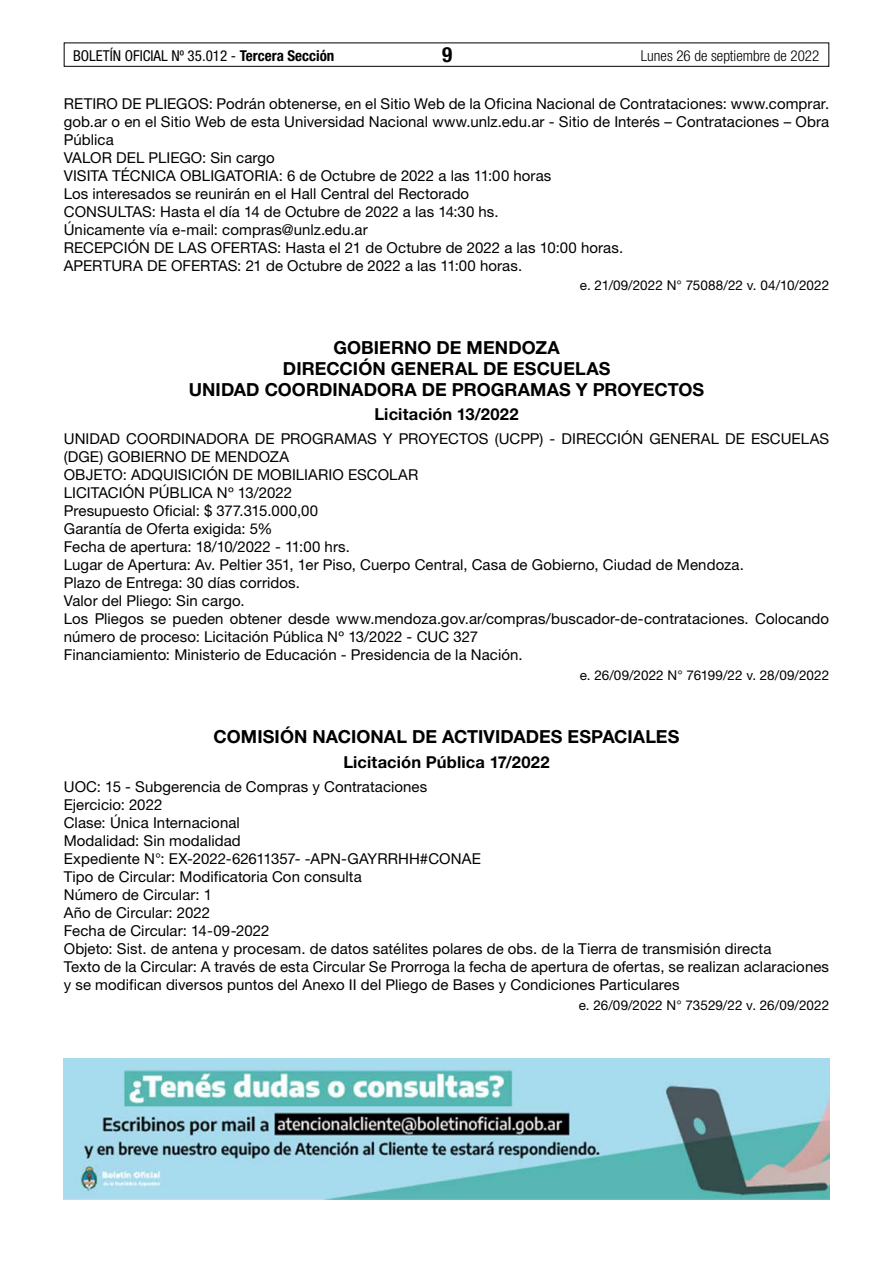
<style>
.page{position:relative;width:893px;height:1263px;background:#fff}
.page>*{position:absolute;margin:0;border:0;box-sizing:border-box;transform-origin:0 0}
.t1{font:700 condensed 21px "Helvetica Neue LT Std";color:#000}
.t2{font:700 18px "Helvetica Neue LT Std";letter-spacing:.005em;color:#000}
.t3{font:700 16.5px "Helvetica Neue LT Std";letter-spacing:.01em;color:#000}
.t4{font:15px/18px "Helvetica Neue LT Std";letter-spacing:.005em;color:#000}
.t5{font:condensed 15px "Helvetica Neue LT Std";color:#000}
.t6{font:300 condensed 15px "Helvetica Neue LT Std";color:#000}
.t7{font:13.5px "Helvetica Neue LT Std";letter-spacing:.005em;color:#000}
.s1{font-weight:700}
.s2{color:#fff}
</style>
<div class="page">
<div style="left:64px;top:43px;width:765px;height:24px;border:1px solid #000"></div>
<img style="left:64px;top:1059px;width:765px;height:140px">
<p class="t5" style="left:73px;top:47px;width:263px">BOLETÍN OFICIAL Nº 35.012 - <span class="s1">Tercera Sección</span></p>
<h1 class="t1" style="left:442px;top:42px;width:12px">9</h1>
<p class="t6" style="left:641px;top:47px;width:180px">Lunes 26 de septiembre de 2022</p>
<p class="t4" style="left:64px;top:94px;width:767px">RETIRO DE PLIEGOS: Podrán obtenerse, en el Sitio Web de la Oficina Nacional de Contrataciones: www.comprar. gob.ar o en el Sitio Web de esta Universidad Nacional www.unlz.edu.ar - Sitio de Interés – Contrataciones – Obra Pública<br>VALOR DEL PLIEGO: Sin cargo<br>VISITA TÉCNICA OBLIGATORIA: 6 de Octubre de 2022 a las 11:00 horas<br>Los interesados se reunirán en el Hall Central del Rectorado<br>CONSULTAS: Hasta el día 14 de Octubre de 2022 a las 14:30 hs.<br>Únicamente vía e-mail: compras@unlz.edu.ar<br>RECEPCIÓN DE LAS OFERTAS: Hasta el 21 de Octubre de 2022 a las 10:00 horas.<br>APERTURA DE OFERTAS: 21 de Octubre de 2022 a las 11:00 horas.</p>
<p class="t7" style="left:580px;top:277px;width:251px">e. 21/09/2022 N° 75088/22 v. 04/10/2022</p>
<p class="t2" style="left:333px;top:336px;width:240px">GOBIERNO DE MENDOZA <span class="s2">-</span></p>
<p class="t2" style="left:283px;top:357px;width:341px">DIRECCIÓN GENERAL DE ESCUELAS <span class="s2">-</span></p>
<p class="t2" style="left:189px;top:378px;width:517px">UNIDAD COORDINADORA DE PROGRAMAS Y PROYECTOS</p>
<p class="t3" style="left:374px;top:404px;width:146px">Licitación 13/2022</p>
<p class="t4" style="left:64px;top:430px;width:767px">UNIDAD COORDINADORA DE PROGRAMAS Y PROYECTOS (UCPP) - DIRECCIÓN GENERAL DE ESCUELAS (DGE) GOBIERNO DE MENDOZA<br>OBJETO: ADQUISICIÓN DE MOBILIARIO ESCOLAR<br>LICITACIÓN PÚBLICA Nº 13/2022<br>Presupuesto Oficial: $ 377.315.000,00<br>Garantía de Oferta exigida: 5%<br>Fecha de apertura: 18/10/2022 - 11:00 hrs.<br>Lugar de Apertura: Av. Peltier 351, 1er Piso, Cuerpo Central, Casa de Gobierno, Ciudad de Mendoza.<br>Plazo de Entrega: 30 días corridos.<br>Valor del Pliego: Sin cargo.<br>Los Pliegos se pueden obtener desde www.mendoza.gov.ar/compras/buscador-de-contrataciones. Colocando número de proceso: Licitación Pública Nº 13/2022 - CUC 327<br>Financiamiento: Ministerio de Educación - Presidencia de la Nación.</p>
<p class="t7" style="left:580px;top:667px;width:251px">e. 26/09/2022 N° 76199/22 v. 28/09/2022</p>
<p class="t2" style="left:214px;top:726px;width:467px">COMISIÓN NACIONAL DE ACTIVIDADES ESPACIALES</p>
<p class="t3" style="left:343px;top:752px;width:208px">Licitación Pública 17/2022</p>
<p class="t4" style="left:64px;top:778px;width:767px">UOC: 15 - Subgerencia de Compras y Contrataciones<br>Ejercicio: 2022<br>Clase: Única Internacional<br>Modalidad: Sin modalidad<br>Expediente N°: EX-2022-62611357- -APN-GAYRRHH#CONAE<br>Tipo de Circular: Modificatoria Con consulta<br>Número de Circular: 1<br>Año de Circular: 2022<br>Fecha de Circular: 14-09-2022<br>Objeto: Sist. de antena y procesam. de datos satélites polares de obs. de la Tierra de transmisión directa<br>Texto de la Circular: A través de esta Circular Se Prorroga la fecha de apertura de ofertas, se realizan aclaraciones y se modifican diversos puntos del Anexo II del Pliego de Bases y Condiciones Particulares</p>
<p class="t7" style="left:579px;top:997px;width:252px">e. 26/09/2022 N° 73529/22 v. 26/09/2022</p>
</div>
